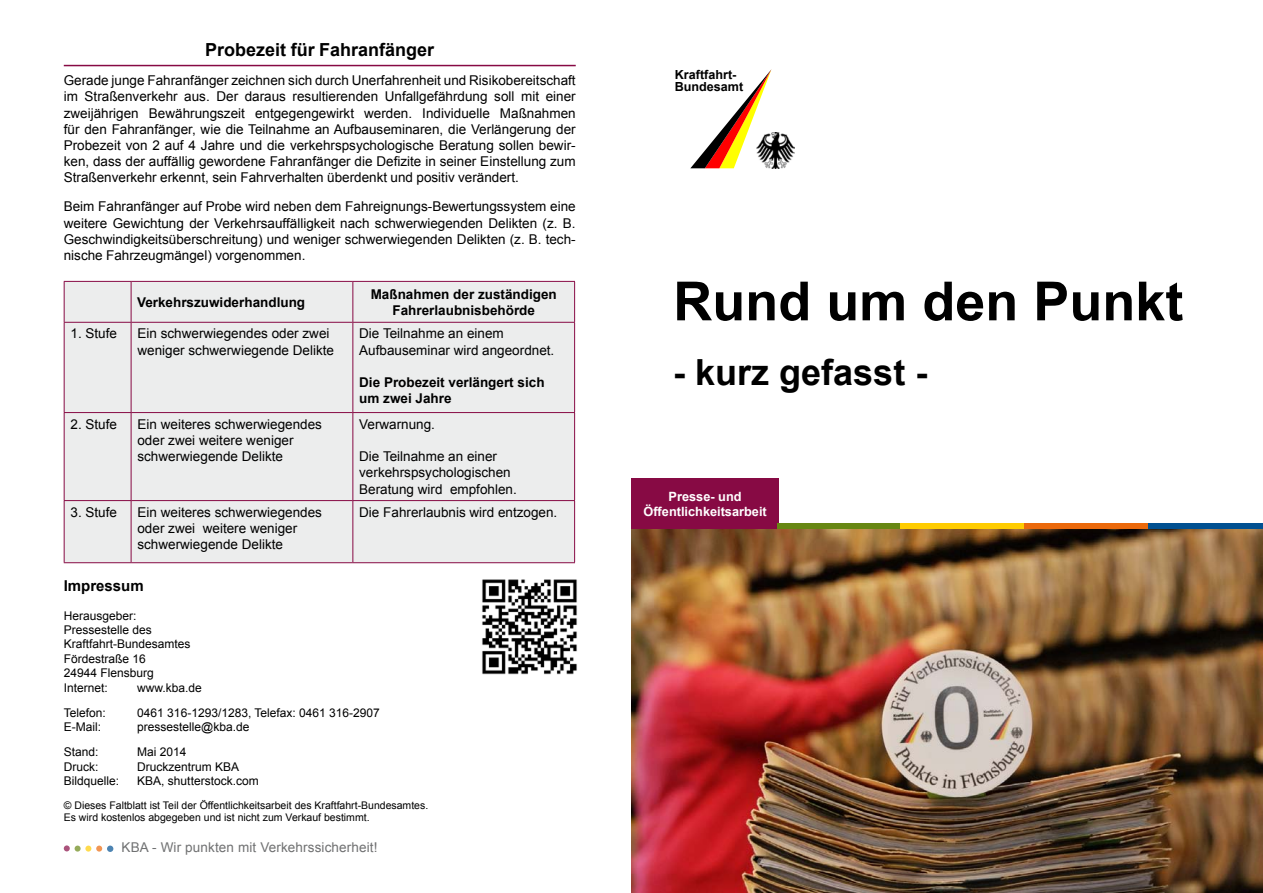
<style>
.page{position:relative;width:1263px;height:893px;background:#fff}
.page>*{position:absolute;margin:0;border:0;box-sizing:border-box;transform-origin:0 0}
.t1{font:700 54px "Arial";color:#000}
.t2{font:700 36px "Arial";color:#000}
.Titel_2_allg{font:700 18px "Arial";color:#000}
.t3{font:700 15px "Arial";color:#000}
.Fließtext{font:13.5px/16.2px "Arial";color:#000}
.t4{font:700 13.5px/16.2px "Arial";color:#000;text-align:center}
.t5{font:13.5px "Arial";letter-spacing:.01em;color:#707172}
.t6{font:700 12.75px/15.3px "Arial";color:#fff;text-align:center}
.t7{font:700 12.6px/12.6px "Arial";color:#000}
.t8{font:12px "Arial";color:#000}
.t9{font:10.5px "Arial";color:#000}
</style>
<div class="page">
<hr style="left:64px;top:65px;width:512px;height:1px;background:#870a44">
<div style="left:631px;top:478px;width:148px;height:51px;background:#870a44"></div>
<div style="left:1147px;top:523px;width:116px;height:6px;background:#005091"></div>
<div style="left:1024px;top:523px;width:123px;height:6px;background:#eb690b"></div>
<div style="left:778px;top:523px;width:123px;height:6px;background:#678713"></div>
<img style="left:771px;top:133px;width:23px;height:35px">
<svg style="left:690px;top:70px;width:81px;height:98px"></svg>
<div style="left:901px;top:523px;width:123px;height:6px;background:#fc0"></div>
<div style="left:65px;top:282px;width:509px;height:280px;background:#eceded"></div>
<hr style="left:64px;top:281px;width:67px;height:1px;background:#870a44">
<hr style="left:64px;top:282px;width:1px;height:40px;background:#870a44">
<hr style="left:131px;top:281px;width:222px;height:1px;background:#870a44">
<hr style="left:131px;top:282px;width:1px;height:40px;background:#870a44">
<hr style="left:353px;top:281px;width:222px;height:1px;background:#870a44">
<hr style="left:352px;top:282px;width:1px;height:40px;background:#870a44">
<hr style="left:574px;top:282px;width:1px;height:40px;background:#870a44">
<hr style="left:64px;top:322px;width:67px;height:1px;background:#870a44">
<hr style="left:64px;top:323px;width:1px;height:89px;background:#870a44">
<hr style="left:131px;top:322px;width:222px;height:1px;background:#870a44">
<hr style="left:131px;top:323px;width:1px;height:89px;background:#870a44">
<hr style="left:353px;top:322px;width:222px;height:1px;background:#870a44">
<hr style="left:352px;top:323px;width:1px;height:89px;background:#870a44">
<hr style="left:574px;top:323px;width:1px;height:89px;background:#870a44">
<hr style="left:64px;top:412px;width:67px;height:1px;background:#870a44">
<hr style="left:64px;top:413px;width:1px;height:87px;background:#870a44">
<hr style="left:131px;top:412px;width:222px;height:1px;background:#870a44">
<hr style="left:131px;top:413px;width:1px;height:87px;background:#870a44">
<hr style="left:353px;top:412px;width:222px;height:1px;background:#870a44">
<hr style="left:352px;top:413px;width:1px;height:87px;background:#870a44">
<hr style="left:574px;top:413px;width:1px;height:87px;background:#870a44">
<hr style="left:64px;top:500px;width:67px;height:1px;background:#870a44">
<hr style="left:64px;top:501px;width:1px;height:61px;background:#870a44">
<hr style="left:131px;top:500px;width:222px;height:1px;background:#870a44">
<hr style="left:131px;top:501px;width:1px;height:61px;background:#870a44">
<hr style="left:353px;top:500px;width:222px;height:1px;background:#870a44">
<hr style="left:352px;top:501px;width:1px;height:61px;background:#870a44">
<hr style="left:574px;top:501px;width:1px;height:61px;background:#870a44">
<hr style="left:64px;top:562px;width:67px;height:1px;background:#870a44">
<hr style="left:131px;top:562px;width:222px;height:1px;background:#870a44">
<hr style="left:353px;top:562px;width:222px;height:1px;background:#870a44">
<svg style="left:64px;top:845px;width:49px;height:7px"></svg>
<img style="left:632px;top:529px;width:631px;height:364px">
<img style="left:482px;top:579px;width:95px;height:96px">
<p class="Titel_2_allg" style="left:205px;top:38px;width:231px">Probezeit für Fahranfänger</p>
<p class="Fließtext" style="left:64px;top:73px;width:513px;text-align:justify">Gerade junge Fahranfänger zeichnen sich durch Unerfahrenheit und Risikobereitschaft im Straßenverkehr aus. Der daraus resultierenden Unfallgefährdung soll mit einer zweijährigen Bewährungszeit entgegengewirkt werden. Individuelle Maßnahmen für den Fahranfänger, wie die Teilnahme an Aufbauseminaren, die Verlängerung der Probezeit von 2 auf 4 Jahre und die verkehrspsychologische Beratung sollen bewir&shy;ken, dass der auffällig gewordene Fahranfänger die Defizite in seiner Einstellung zum Straßenverkehr erkennt, sein Fahrverhalten überdenkt und positiv verändert.</p>
<p class="Fließtext" style="left:64px;top:199px;width:513px;text-align:justify">Beim Fahranfänger auf Probe wird neben dem Fahreignungs-Bewertungssystem eine weitere Gewichtung der Verkehrsauffälligkeit nach schwerwiegenden Delikten (z. B.<br>Geschwindigkeitsüberschreitung) und weniger schwerwiegenden Delikten (z. B. tech&shy;nische Fahrzeugmängel) vorgenommen.</p>
<p class="t4" style="left:137px;top:294px;width:170px">Verkehrszuwiderhandlung</p>
<p class="t4" style="left:371px;top:286px;width:188px">Maßnahmen der zuständigen<br>Fahrerlaubnisbehörde</p>
<p class="Fließtext" style="left:71px;top:326px;width:48px">1. Stufe</p>
<p class="Fließtext" style="left:137px;top:326px;width:198px">Ein schwerwiegendes oder zwei weniger schwerwiegende Delikte</p>
<p class="Fließtext" style="left:359px;top:326px;width:197px">Die Teilnahme an einem<br>Aufbauseminar wird angeordnet.</p>
<p class="t4" style="left:359px;top:375px;width:187px;text-align:left">Die Probezeit verlängert sich um zwei Jahre</p>
<p class="Fließtext" style="left:71px;top:416px;width:48px">2. Stufe</p>
<p class="Fließtext" style="left:137px;top:416px;width:186px">Ein weiteres schwerwiegendes oder zwei weitere weniger schwerwiegende Delikte</p>
<p class="Fließtext" style="left:359px;top:416px;width:77px">Verwarnung.</p>
<p class="Fließtext" style="left:359px;top:448px;width:159px">Die Teilnahme an einer verkehrspsychologischen<br>Beratung wird empfohlen.</p>
<p class="Fließtext" style="left:71px;top:504px;width:48px">3. Stufe</p>
<p class="Fließtext" style="left:137px;top:504px;width:186px">Ein weiteres schwerwiegendes oder zwei weitere weniger schwerwiegende Delikte</p>
<p class="Fließtext" style="left:359px;top:504px;width:200px">Die Fahrerlaubnis wird entzogen.</p>
<p class="t3" style="left:64px;top:575px;width:82px">Impressum</p>
<p class="t8" style="left:64px;top:607px;width:74px">Herausgeber:</p>
<p class="t8" style="left:64px;top:622px;width:90px">Pressestelle des</p>
<p class="t8" style="left:64px;top:636px;width:128px">Kraftfahrt-Bundesamtes</p>
<p class="t8" style="left:64px;top:651px;width:84px">Fördestraße 16</p>
<p class="t8" style="left:64px;top:665px;width:92px">24944 Flensburg</p>
<p class="t8" style="left:64px;top:679px;width:46px">Internet:</p>
<p class="t8" style="left:137px;top:679px;width:66px">www.kba.de</p>
<p class="t8" style="left:64px;top:705px;width:44px">Telefon:</p>
<p class="t8" style="left:137px;top:705px;width:244px">0461 316-1293/1283, Telefax: 0461 316-2907</p>
<p class="t8" style="left:64px;top:719px;width:39px">E-Mail:</p>
<p class="t8" style="left:137px;top:719px;width:114px">pressestelle@kba.de</p>
<p class="t8" style="left:64px;top:744px;width:36px">Stand:</p>
<p class="t8" style="left:137px;top:744px;width:51px">Mai 2014</p>
<p class="t8" style="left:64px;top:759px;width:36px">Druck:</p>
<p class="t8" style="left:137px;top:759px;width:104px">Druckzentrum KBA</p>
<p class="t8" style="left:64px;top:773px;width:57px">Bildquelle:</p>
<p class="t8" style="left:137px;top:773px;width:123px">KBA, shutterstock.com</p>
<p class="t9" style="left:64px;top:798px;width:366px">© Dieses Faltblatt ist Teil der Öffentlichkeitsarbeit des Kraftfahrt-Bundesamtes.</p>
<p class="t9" style="left:64px;top:811px;width:307px">Es wird kostenlos abgegeben und ist nicht zum Verkauf bestimmt.</p>
<p class="t5" style="left:122px;top:839px;width:257px">KBA - Wir punkten mit Verkehrssicherheit!</p>
<p class="t7" style="left:675px;top:68px;width:70px">Kraftfahrt-<br>Bundesamt</p>
<p class="t1" style="left:673px;top:265px;width:512px">Rund um den Punkt</p>
<p class="t2" style="left:673px;top:348px;width:256px">- kurz gefasst -</p>
<p class="t6" style="left:643px;top:489px;width:125px">Presse- und<br>Öffentlichkeitsarbeit</p>
</div>
